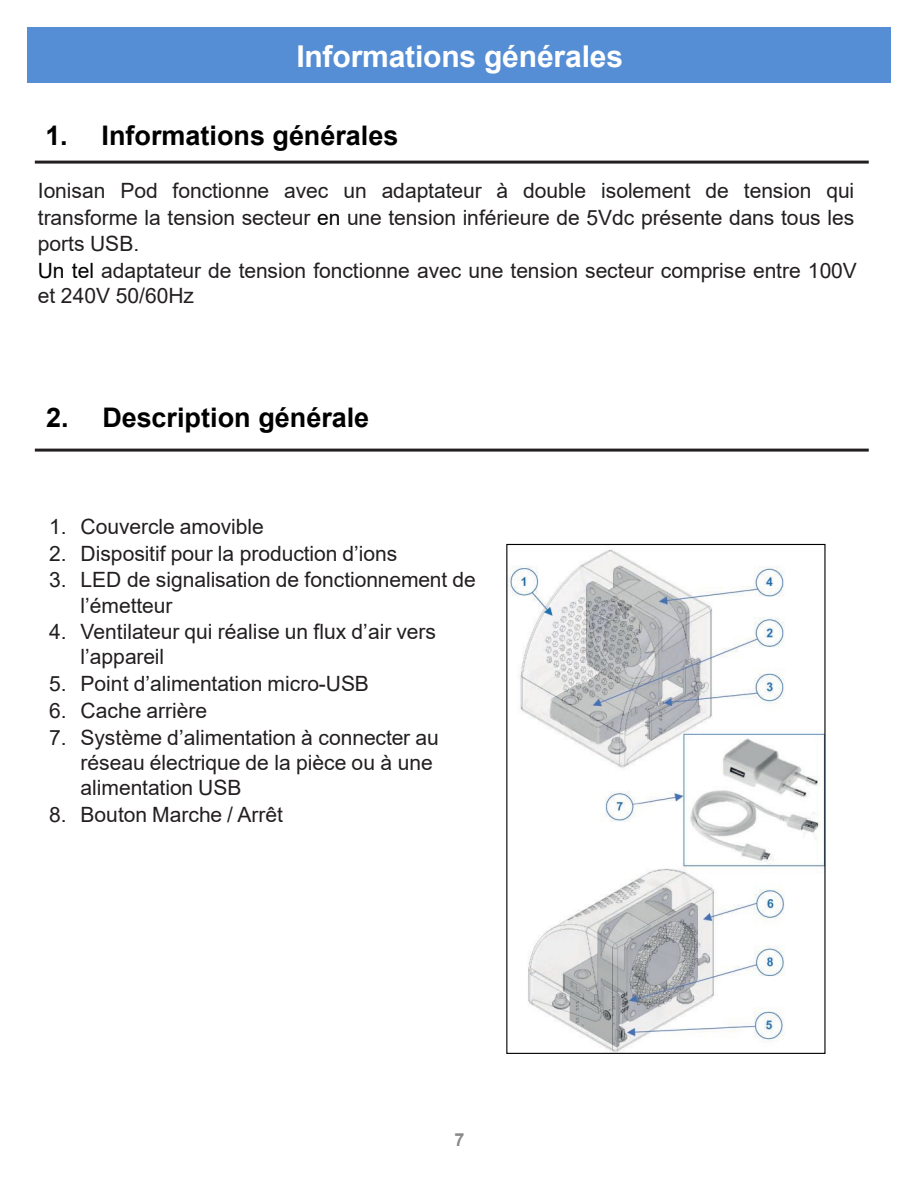
<style>
.page{position:relative;width:918px;height:1188px;background:#fff}
.page>*{position:absolute;margin:0;border:0;box-sizing:border-box;transform-origin:0 0}
.t1{font:700 30px "Arial";letter-spacing:-.005em;color:#fff}
.t2{font:700 27px "Arial";color:#000}
.t3{font:21px/25.2px "Arial";color:#231f20}
.t4{font:700 18px "Arial";color:#898989}
.s1{color:#000}
</style>
<div class="page">
<div style="left:27px;top:27px;width:864px;height:56px;background:#558ed5"></div>
<hr style="left:35px;top:161px;width:834px;height:3px;background:#231f20">
<hr style="left:35px;top:449px;width:834px;height:3px;background:#231f20">
<img style="left:508px;top:549px;width:316px;height:503px">
<div style="left:506px;top:544px;width:320px;height:510px;border:1px solid #000"></div>
<p class="t1" style="left:296px;top:35px;width:328px">Informations générales</p>
<p class="t2" style="left:45px;top:117px;width:354px">1. Informations générales</p>
<p class="t3" style="left:38px;top:177px;width:818px;line-height:26.4px;text-align:justify">Ionisan Pod fonctionne avec un adaptateur à double isolement de tension qui transforme la tension secteur <span class="s1">en</span> une tension inférieure de 5Vdc présente dans tous les ports USB.</p>
<p class="t3" style="left:38px;top:258px;width:821px;line-height:24.5px"><span class="s1">Un tel</span> adaptateur de tension fonctionne avec une tension secteur comprise entre 100V et 240V 50/60Hz</p>
<p class="t2" style="left:46px;top:399px;width:325px">2. Description générale</p>
<p class="t3" style="left:49px;top:514px;width:216px">1. Couvercle amovible</p>
<p class="t3" style="left:49px;top:541px;width:350px">2. Dispositif pour la production d’ions</p>
<p class="t3" style="left:81px;top:567px;width:397px;text-indent:-32px">3. LED de signalisation de fonctionnement de l’émetteur</p>
<p class="t3" style="left:81px;top:619px;width:357px;text-indent:-32px">4. Ventilateur qui réalise un flux d’air vers l’appareil</p>
<p class="t3" style="left:49px;top:671px;width:321px">5. Point d’alimentation micro-USB</p>
<p class="t3" style="left:49px;top:698px;width:160px">6. Cache arrière</p>
<p class="t3" style="left:81px;top:724px;width:360px;text-indent:-32px">7. Système d’alimentation à connecter au réseau électrique de la pièce ou à une alimentation USB</p>
<p class="t3" style="left:49px;top:802px;width:236px">8. Bouton Marche / Arrêt</p>
<p class="t4" style="left:454px;top:1127px;width:12px">7</p>
</div>
